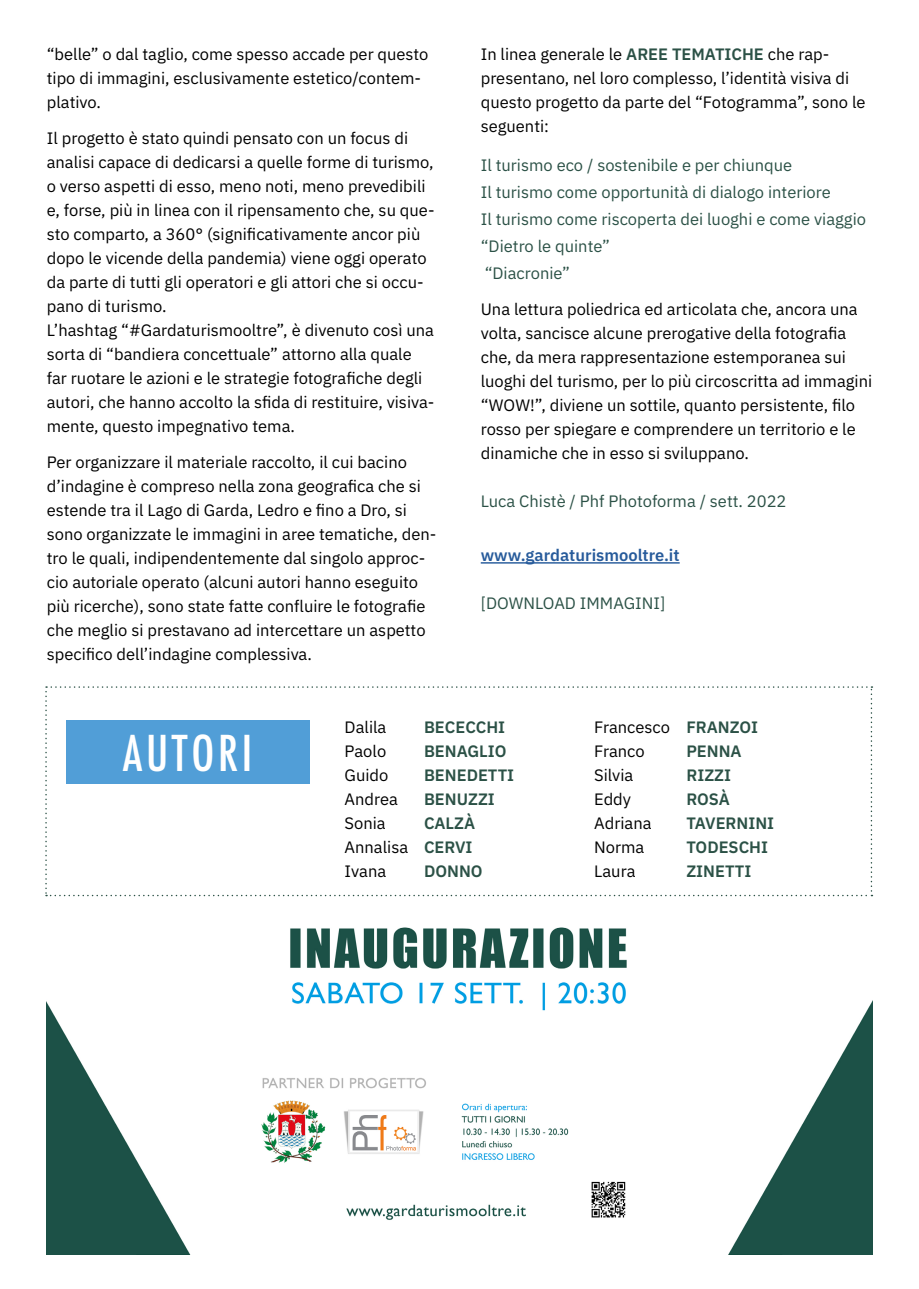
<style>
.page{position:relative;width:919px;height:1289px;background:#fff}
.page>*{position:absolute;margin:0;border:0;box-sizing:border-box;transform-origin:0 0}
.t1{font:500 condensed 48px "Futura";letter-spacing:.075em;color:#fff}
.t2{font:16.5px/24px "IBM Plex Sans";color:#000}
.t3{font:16.5px/27px "IBM Plex Sans";color:#2b5146}
.t4{font:600 16.5px/24px "IBM Plex Sans";color:#2b5146}
.t5{font:600 16.5px "IBM Plex Sans";color:#275b9b}
.s1{font-weight:600;color:#2b5146}
</style>
<div class="page">
<hr style="left:480px;top:562px;width:199px;height:1px;background:#275b9b">
<img style="left:47px;top:927px;width:825px;height:327px">
<svg style="left:45px;top:686px;width:827px;height:210px"></svg>
<p class="t2" style="left:47px;top:40px;width:383px">“belle” o dal taglio, come spesso accade per questo tipo di immagini, esclusivamente estetico/contem&shy;plativo.</p>
<p class="t2" style="left:47px;top:124px;width:389px">Il progetto è stato quindi pensato con un focus di analisi capace di dedicarsi a quelle forme di turismo, o verso aspetti di esso, meno noti, meno prevedibili e, forse, più in linea con il ripensamento che, su que&shy;sto comparto, a 360° (significativamente ancor più dopo le vicende della pandemia) viene oggi operato da parte di tutti gli operatori e gli attori che si occu&shy;pano di turismo.<br>L’hashtag “#Gardaturismooltre”, è divenuto così una sorta di “bandiera concettuale” attorno alla quale far ruotare le azioni e le strategie fotografiche degli autori, che hanno accolto la sfida di restituire, visiva&shy;mente, questo impegnativo tema.</p>
<p class="t2" style="left:47px;top:449px;width:391px">Per organizzare il materiale raccolto, il cui bacino d’indagine è compreso nella zona geografica che si estende tra il Lago di Garda, Ledro e fino a Dro, si sono organizzate le immagini in aree tematiche, den&shy;tro le quali, indipendentemente dal singolo approc&shy;cio autoriale operato (alcuni autori hanno eseguito più ricerche), sono state fatte confluire le fotografie che meglio si prestavano ad intercettare un aspetto specifico dell’indagine complessiva.</p>
<p class="t2" style="left:480px;top:40px;width:386px">In linea generale le <span class="s1">AREE TEMATICHE</span> che rap&shy;presentano, nel loro complesso, l’identità visiva di questo progetto da parte del “Fotogramma”, sono le seguenti:</p>
<p class="t3" style="left:480px;top:150px;width:387px">Il turismo eco / sostenibile e per chiunque<br>Il turismo come opportunità di dialogo interiore<br>Il turismo come riscoperta dei luoghi e come viaggio “Dietro le quinte”<br>“Diacronie”</p>
<p class="t2" style="left:480px;top:295px;width:393px">Una lettura poliedrica ed articolata che, ancora una volta, sancisce alcune prerogative della fotografia che, da mera rappresentazione estemporanea sui luoghi del turismo, per lo più circoscritta ad immagini “WOW!”, diviene un sottile, quanto persistente, filo rosso per spiegare e comprendere un territorio e le dinamiche che in esso si sviluppano.</p>
<p class="t3" style="left:480px;top:486px;width:307px">Luca Chistè / Phf Photoforma / sett. 2022</p>
<p class="t5" style="left:480px;top:542px;width:200px">www.gardaturismooltre.it</p>
<p class="t3" style="left:480px;top:588px;width:186px">[DOWNLOAD IMMAGINI]</p>
<h1 class="t1" style="left:123px;top:723px;width:131px">AUTORI</h1>
<p class="t2" style="left:344px;top:713px;width:65px">Dalila<br>Paolo<br>Guido<br>Andrea<br>Sonia<br>Annalisa<br>Ivana</p>
<p class="t4" style="left:424px;top:713px;width:92px">BECECCHI<br>BENAGLIO<br>BENEDETTI<br>BENUZZI<br>CALZÀ<br>CERVI<br>DONNO</p>
<p class="t2" style="left:594px;top:713px;width:77px">Francesco<br>Franco<br>Silvia<br>Eddy<br>Adriana<br>Norma<br>Laura</p>
<p class="t4" style="left:686px;top:713px;width:89px">FRANZOI<br>PENNA<br>RIZZI<br>ROSÀ<br>TAVERNINI<br>TODESCHI<br>ZINETTI</p>
</div>
